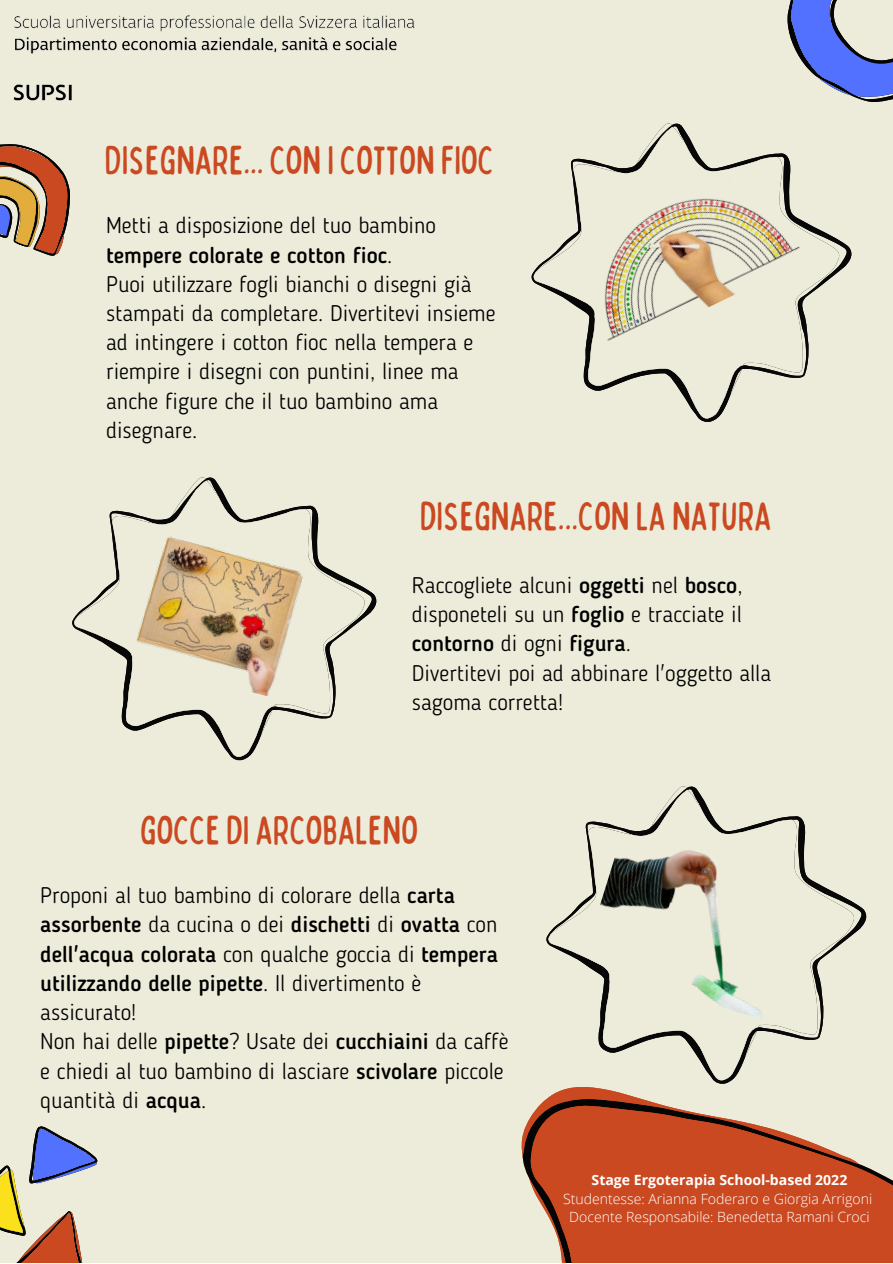
<style>
.page{position:relative;width:893px;height:1264px;background:#fff}
.page>*{position:absolute;margin:0;border:0;box-sizing:border-box;transform-origin:0 0}
.t1{font:condensed 40.5px "Bobby Jones Soft";color:#ca4921}
.t2{font:300 22.5px/29.2px "Blogger Sans";color:#000}
.t3{font:300 14.1px/18.8px "Open Sans";color:#fff;text-align:center}
.t4{font:700 14.1px "Open Sans";color:#fff}
.s1{font-weight:500}
</style>
<div class="page">
<div style="left:0;top:0;width:892px;height:1262px;background:#edecda"></div>
<svg style="left:0;top:144px;width:70px;height:112px"></svg>
<svg style="left:787px;top:0;width:105px;height:102px"></svg>
<svg style="left:533px;top:225px;width:306px;height:194px"></svg>
<svg style="left:74px;top:477px;width:291px;height:280px"></svg>
<img style="left:124px;top:520px;width:201px;height:182px">
<svg style="left:548px;top:786px;width:306px;height:168px"></svg>
<svg style="left:521px;top:957px;width:371px;height:305px;fill:#ca4921"></svg>
<svg style="left:0;top:1126px;width:98px;height:136px"></svg>
<img style="left:582px;top:827px;width:232px;height:195px">
<img style="left:14px;top:15px;width:401px;height:39px">
<img style="left:13px;top:84px;width:59px;height:17px">
<img style="left:536px;top:123px;width:275px;height:233px">
<h1 class="t1" style="left:105px;top:134px;width:391px">DISEGNARE... CON I COTTON FIOC</h1>
<p class="t2" style="left:106px;top:213px;width:391px">Metti a disposizione del tuo bambino <span class="s1">tempere colorate e cotton fioc</span>.<br>Puoi utilizzare fogli bianchi o disegni già stampati da completare. Divertitevi insieme ad intingere i cotton fioc nella tempera e riempire i disegni con puntini, linee ma anche figure che il tuo bambino ama disegnare.</p>
<h1 class="t1" style="left:420px;top:490px;width:353px">DISEGNARE...CON LA NATURA</h1>
<p class="t2" style="left:412px;top:572px;width:361px">Raccogliete alcuni <span class="s1">oggetti</span> nel <span class="s1">bosco</span>, disponeteli su un <span class="s1">foglio</span> e tracciate il <span class="s1">contorno</span> di ogni <span class="s1">figura</span>.<br>Divertitevi poi ad abbinare l'oggetto alla sagoma corretta!</p>
<h1 class="t1" style="left:140px;top:804px;width:279px">GOCCE DI ARCOBALENO</h1>
<p class="t2" style="left:40px;top:882px;width:469px">Proponi al tuo bambino di colorare della <span class="s1">carta assorbente</span> da cucina o dei <span class="s1">dischetti</span> di <span class="s1">ovatta</span> con <span class="s1">dell'acqua colorata</span> con qualche goccia di <span class="s1">tempera utilizzando delle pipette</span>. Il divertimento è assicurato!<br>Non hai delle <span class="s1">pipette</span>? Usate dei <span class="s1">cucchiaini</span> da caffè e chiedi al tuo bambino di lasciare <span class="s1">scivolare</span> piccole quantità di <span class="s1">acqua</span>.</p>
<p class="t4" style="left:591px;top:1169px;width:257px">Stage Ergoterapia School-based 2022</p>
<p class="t3" style="left:563px;top:1188px;width:310px">Studentesse: Arianna Foderaro e Giorgia Arrigoni<br>Docente Responsabile: Benedetta Ramani Croci</p>
</div>
